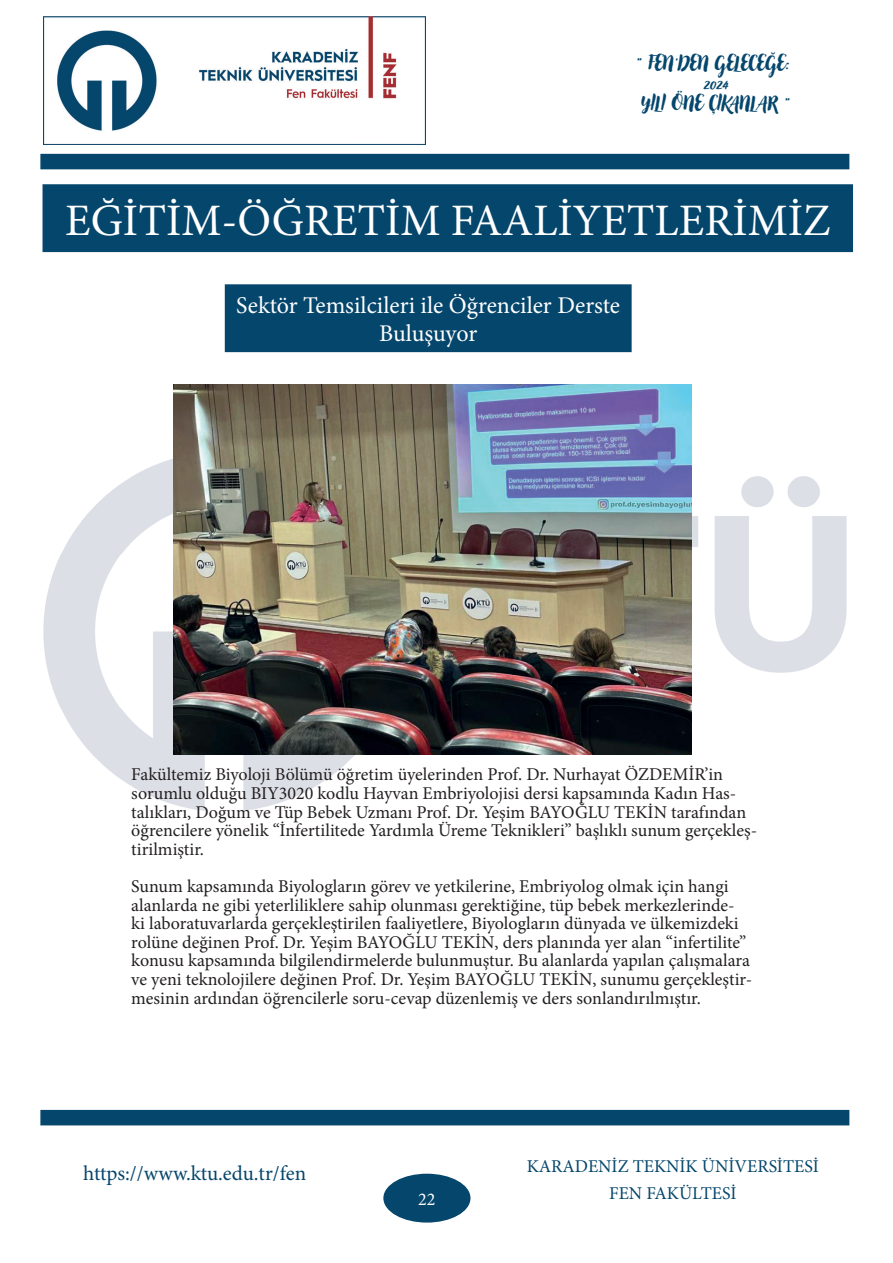
<style>
.page{position:relative;width:893px;height:1263px;background:#fff}
.page>*{position:absolute;margin:0;border:0;box-sizing:border-box;transform-origin:0 0}
.t1{font:45px "Minion Pro";color:#fff}
.t2{font:24px/28.8px "Minion Pro";color:#fff;text-align:center}
.t3{font:21px "Minion Pro";letter-spacing:-.01em;color:#05466c}
.t4{font:18px/18.6px "Minion Pro";color:#231f20}
.t5{font:18px/27.6px "Minion Pro";color:#05466c;text-align:center}
.t6{font:18px "Minion Pro";color:#fff}
.t7{font:16.5px/19.8px "Adlery Pro";color:#05466c;text-align:center}
</style>
<div class="page">
<img style="left:43px;top:17px;width:383px;height:127px">
<div style="left:40px;top:154px;width:809px;height:15px;background:#05466c"></div>
<div style="left:40px;top:1110px;width:809px;height:15px;background:#05466c"></div>
<div style="left:384px;top:1174px;width:86px;height:48px;background:#05466c;border-radius:50%"></div>
<div style="left:383px;top:1174px;width:87px;height:48px;border:2px solid #05466c;border-radius:50%"></div>
<img style="left:43px;top:400px;width:804px;height:411px">
<div style="left:43px;top:185px;width:809px;height:66px;background:#05466c"></div>
<div style="left:43px;top:184px;width:810px;height:68px;border:2px solid #05466c"></div>
<div style="left:226px;top:285px;width:405px;height:66px;background:#05466c"></div>
<div style="left:225px;top:284px;width:407px;height:68px;border:2px solid #05466c"></div>
<img style="left:173px;top:384px;width:518px;height:370px">
<p class="t7" style="left:635px;top:54px;width:156px">“ FEN’DEN GELECEĞE:<br>2024<br>YILI ÖNE ÇIKANL AR “</p>
<h1 class="t1" style="left:65px;top:190px;width:766px">EĞİTİM-ÖĞRETİM FAALİYETLERİMİZ</h1>
<h2 class="t2" style="left:236px;top:291px;width:385px">Sektör Temsilcileri ile Öğrenciler Derste<br>Buluşuyor</h2>
<p class="t4" style="left:131px;top:765px;width:627px">Fakültemiz Biyoloji Bölümü öğretim üyelerinden Prof. Dr. Nurhayat ÖZDEMİR’in sorumlu olduğu BIY3020 kodlu Hayvan Embriyolojisi dersi kapsamında Kadın Has&shy;talıkları, Doğum ve Tüp Bebek Uzmanı Prof. Dr. Yeşim BAYOĞLU TEKİN tarafından öğrencilere yönelik “İnfertilitede Yardımla Üreme Teknikleri” başlıklı sunum gerçekleş&shy;tirilmiştir.</p>
<p class="t4" style="left:131px;top:877px;width:622px">Sunum kapsamında Biyologların görev ve yetkilerine, Embriyolog olmak için hangi alanlarda ne gibi yeterliliklere sahip olunması gerektiğine, tüp bebek merkezlerinde&shy;ki laboratuvarlarda gerçekleştirilen faaliyetlere, Biyologların dünyada ve ülkemizdeki rolüne değinen Prof. Dr. Yeşim BAYOĞLU TEKİN, ders planında yer alan “infertilite” konusu kapsamında bilgilendirmelerde bulunmuştur. Bu alanlarda yapılan çalışmalara ve yeni teknolojilere değinen Prof. Dr. Yeşim BAYOĞLU TEKİN, sunumu gerçekleştir&shy;mesinin ardından öğrencilerle soru-cevap düzenlemiş ve ders sonlandırılmıştır.</p>
<p class="t3" style="left:83px;top:1159px;width:225px">https://www.ktu.edu.tr/fen</p>
<p class="t5" style="left:527px;top:1152px;width:293px">KARADENİZ TEKNİK ÜNİVERSİTESİ<br>FEN FAKÜLTESİ</p>
<p class="t6" style="left:418px;top:1187px;width:19px">22</p>
</div>
